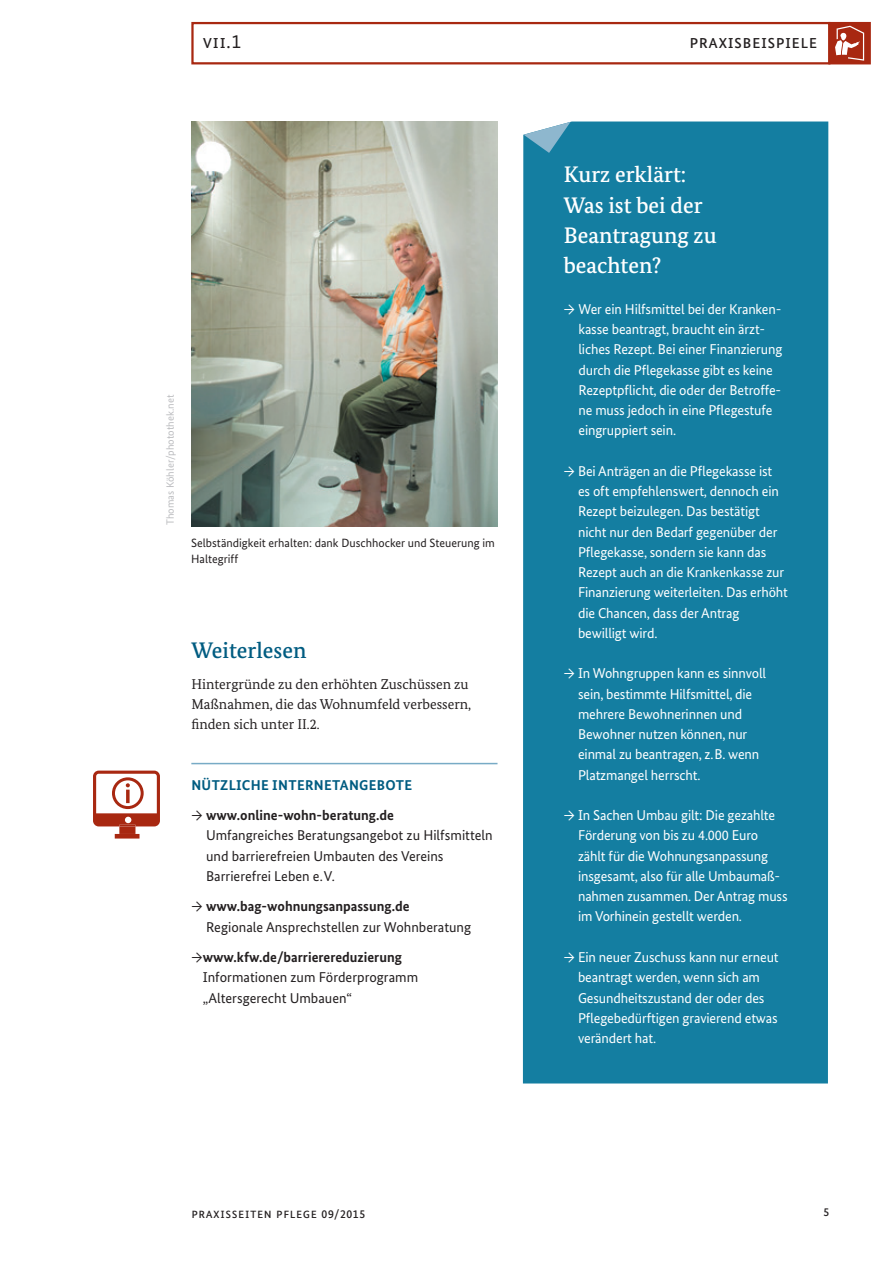
<style>
.page{position:relative;width:893px;height:1263px;background:#fff}
.page>*{position:absolute;margin:0;border:0;box-sizing:border-box;transform-origin:0 0}
.H3_Zwischenüberschri{font:500 22.5px/30.3px "Bundes Serif";color:#fff}
.t1{font:500 22.5px "Bundes Serif";color:#005c81}
.t2{font:19.5px "Bundes Sans";letter-spacing:.02em;color:#231f20}
.t3{font:14.25px/20.2px "Bundes Sans";letter-spacing:-.01em;color:#fff}
.t4{font:14.25px/20.2px "Bundes Sans";color:#231f20}
.t5{font:14.25px/20.2px "Bundes Serif";color:#231f20}
.t6{font:14.25px "Bundes Sans";letter-spacing:.04em;color:#231f20}
.t7{font:700 14.25px "Bundes Sans";letter-spacing:.02em;color:#005c81}
.BU_Bildunterschrift{font:12px/15.8px "Bundes Sans";color:#231f20}
.t8{font:500 11.7px "Bundes Sans";color:#231f20}
.BU_Bildunterschrift-2{font:10.5px "Bundes Sans";color:#bcbdc0}
.s1{font-weight:700}
.s2{font-weight:500;font-size:11.7px}
</style>
<div class="page">
<div style="left:191px;top:22px;width:639px;height:42px;border:2px solid #a82811"></div>
<div style="left:828px;top:22px;width:43px;height:42px;background:#a82811;border:2px solid #a82811"></div>
<svg style="left:835px;top:26px;width:29px;height:35px"></svg>
<div style="left:523px;top:122px;width:305px;height:961px;background:#147ea1"></div>
<svg style="left:524px;top:122px;width:47px;height:31px"></svg>
<img style="left:191px;top:122px;width:307px;height:404px">
<svg style="left:93px;top:771px;width:67px;height:67px"></svg>
<div style="left:112px;top:777px;width:32px;height:32px;border:3px solid #a82811;border-radius:50%"></div>
<hr style="left:191px;top:763px;width:306px;height:1px;background:#78abc6">
<h2 class="t2" style="left:203px;top:30px;width:40px">VII.1</h2>
<h2 class="t2" style="left:690px;top:30px;width:129px">Praxisbeispiele</h2>
<p class="BU_Bildunterschrift-2" style="left:164px;top:525px;width:132px;rotate:-90deg">Thomas Köhler/photothek.net</p>
<p class="BU_Bildunterschrift" style="left:191px;top:535px;width:305px">Selbständigkeit erhalten: dank Duschhocker und Steuerung im<br>Haltegriff</p>
<p class="t1" style="left:191px;top:637px;width:117px">Weiterlesen</p>
<p class="t5" style="left:191px;top:673px;width:281px">Hintergründe zu den erhöhten Zuschüssen zu<br>Maßnahmen, die das Wohnumfeld verbessern, finden sich unter II.2.</p>
<p class="t7" style="left:191px;top:776px;width:222px">NÜTZLICHE INTERNETANGEBOTE</p>
<p class="t4" style="left:206px;top:805px;width:288px;text-indent:-15px">→ <span class="s1">www.online-wohn-beratung.de<br></span>Umfangreiches Beratungsangebot zu Hilfsmitteln und barrierefreien Umbauten des Vereins Barrierefrei Leben e.V.</p>
<p class="t4" style="left:206px;top:896px;width:267px;text-indent:-15px">→ <span class="s1">www.bag-wohnungsanpassung.de<br></span>Regionale Ansprechstellen zur Wohnberatung</p>
<p class="t4" style="left:203px;top:947px;width:217px;text-indent:-11px">→<span class="s1">www.kfw.de/barrierereduzierung<br></span>Informationen zum Förderprogramm „Altersgerecht Umbauen“</p>
<p class="H3_Zwischenüberschri" style="left:564px;top:159px;width:124px">Kurz erklärt:</p>
<p class="H3_Zwischenüberschri" style="left:564px;top:190px;width:154px">Was ist bei der<br>Beantragung zu beachten?</p>
<p class="t3" style="left:578px;top:299px;width:205px;text-indent:-15px">→ Wer ein Hilfsmittel bei der Kranken&shy;kasse beantragt, braucht ein ärzt&shy;liches Rezept. Bei einer Finanzierung durch die Pflegekasse gibt es keine Rezeptpflicht, die oder der Betroffe&shy;ne muss jedoch in eine Pflegestufe eingruppiert sein.</p>
<p class="t3" style="left:578px;top:461px;width:211px;text-indent:-14px">→ Bei Anträgen an die Pflegekasse ist<br>es oft empfehlenswert, dennoch ein<br>Rezept beizulegen. Das bestätigt nicht nur den Bedarf gegenüber der<br>Pflegekasse, sondern sie kann das<br>Rezept auch an die Krankenkasse zur<br>Finanzierung weiterleiten. Das erhöht die Chancen, dass der Antrag bewilligt wird.</p>
<p class="t3" style="left:578px;top:663px;width:190px;text-indent:-14px">→ In Wohngruppen kann es sinnvoll sein, bestimmte Hilfsmittel, die mehrere Bewohnerinnen und<br>Bewohner nutzen können, nur einmal zu beantragen, z.B. wenn<br>Platzmangel herrscht.</p>
<p class="t3" style="left:578px;top:805px;width:211px;text-indent:-14px">→ In Sachen Umbau gilt: Die gezahlte Förderung von bis zu 4.000 Euro zählt für die Wohnungsanpassung insgesamt, also für alle Umbaumaß&shy;nahmen zusammen. Der Antrag muss im Vorhinein gestellt werden.</p>
<p class="t3" style="left:578px;top:947px;width:202px;text-indent:-14px">→ Ein neuer Zuschuss kann nur erneut beantragt werden, wenn sich am<br>Gesundheitszustand der oder des<br>Pflegebedürftigen gravierend etwas verändert hat.</p>
<p class="t6" style="left:191px;top:1204px;width:176px">Praxisseiten Pflege <span class="s2">09/2015</span></p>
<p class="t8" style="left:823px;top:1205px;width:7px">5</p>
</div>
